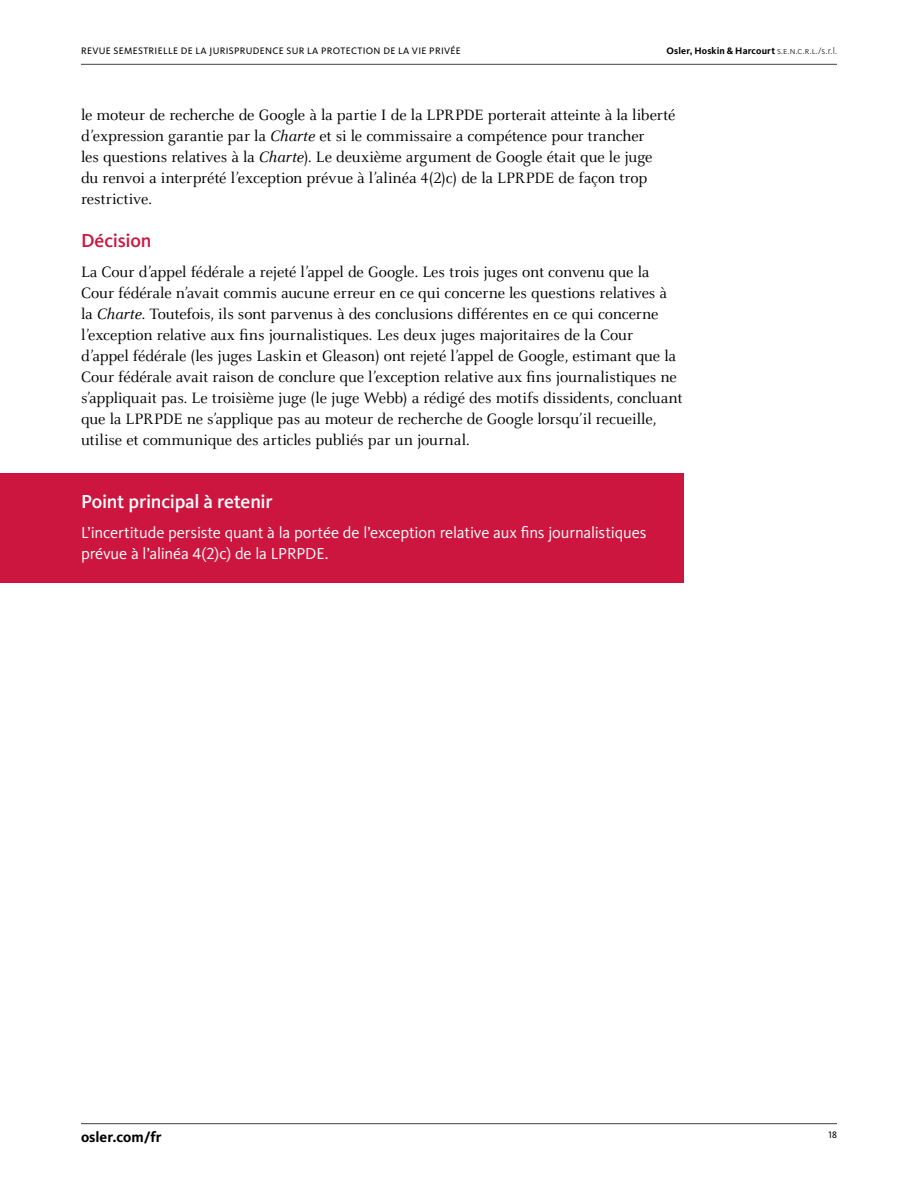
<style>
.page{position:relative;width:918px;height:1188px;background:#fff}
.page>*{position:absolute;margin:0;border:0;box-sizing:border-box;transform-origin:0 0}
.Key_Takeaway_header{font:500 19.5px "Kievit Pro";letter-spacing:-.015em;color:#fff}
.t1{font:500 19.5px "Kievit Pro";letter-spacing:-.015em;color:#cd163f}
.B1{font:16.5px/21px "Celeste OT";letter-spacing:-.01em;color:#000}
.Key_Takeaway_copy{font:16.5px/21px "Kievit Pro";letter-spacing:-.01em;color:#fff}
.t2{font:700 15px "Kievit Pro";color:#000}
.t3{font:9.75px "Kievit Pro";letter-spacing:.035em;color:#000}
.t4{font:700 9.75px "Kievit Pro";letter-spacing:.015em;color:#000}
.s1{font-weight:300}
.s2{font-style:italic}
</style>
<div class="page">
<hr style="left:81px;top:1123px;width:756px;height:1px;background:#414141">
<hr style="left:81px;top:64px;width:756px;height:1px;background:#414141">
<div style="left:0;top:473px;width:683px;height:53px;background:#cd163f"></div>
<div style="left:0;top:525px;width:683px;height:58px;background:#cd163f"></div>
<p class="t3" style="left:81px;top:45px;width:381px">REVUE SEMESTRIELLE DE LA JURISPRUDENCE SUR LA PROTECTION DE LA VIE PRIVÉE</p>
<p class="t4" style="left:666px;top:45px;width:172px">Osler, Hoskin &amp; Harcourt <span class="s1">s.e.n.c.r.l./s.r.l.</span></p>
<p class="B1" style="left:81px;top:104px;width:596px">le moteur de recherche de Google à la partie I de la LPRPDE porterait atteinte à la liberté d’expression garantie par la <span class="s2">Charte</span> et si le commissaire a compétence pour trancher<br>les questions relatives à la <span class="s2">Charte</span>). Le deuxième argument de Google était que le juge<br>du renvoi a interprété l’exception prévue à l’alinéa 4(2)c) de la LPRPDE de façon trop restrictive.</p>
<h3 class="t1" style="left:81px;top:229px;width:72px">Décision</h3>
<p class="B1" style="left:81px;top:261px;width:603px">La Cour d’appel fédérale a rejeté l’appel de Google. Les trois juges ont convenu que la Cour fédérale n’avait commis aucune erreur en ce qui concerne les questions relatives à la <span class="s2">Charte</span>. Toutefois, ils sont parvenus à des conclusions différentes en ce qui concerne l’exception relative aux fins journalistiques. Les deux juges majoritaires de la Cour d’appel fédérale (les juges Laskin et Gleason) ont rejeté l’appel de Google, estimant que la Cour fédérale avait raison de conclure que l’exception relative aux fins journalistiques ne s’appliquait pas. Le troisième juge (le juge Webb) a rédigé des motifs dissidents, concluant que la LPRPDE ne s’applique pas au moteur de recherche de Google lorsqu’il recueille, utilise et communique des articles publiés par un journal.</p>
<p class="Key_Takeaway_header" style="left:81px;top:490px;width:193px">Point principal à retenir</p>
<p class="Key_Takeaway_copy" style="left:81px;top:522px;width:567px">L’incertitude persiste quant à la portée de l’exception relative aux fins journalistiques prévue à l’alinéa 4(2)c) de la LPRPDE.</p>
<p class="t2" style="left:81px;top:1128px;width:82px">osler.com/fr</p>
<p class="t3" style="left:829px;top:1129px;width:10px">18</p>
</div>
